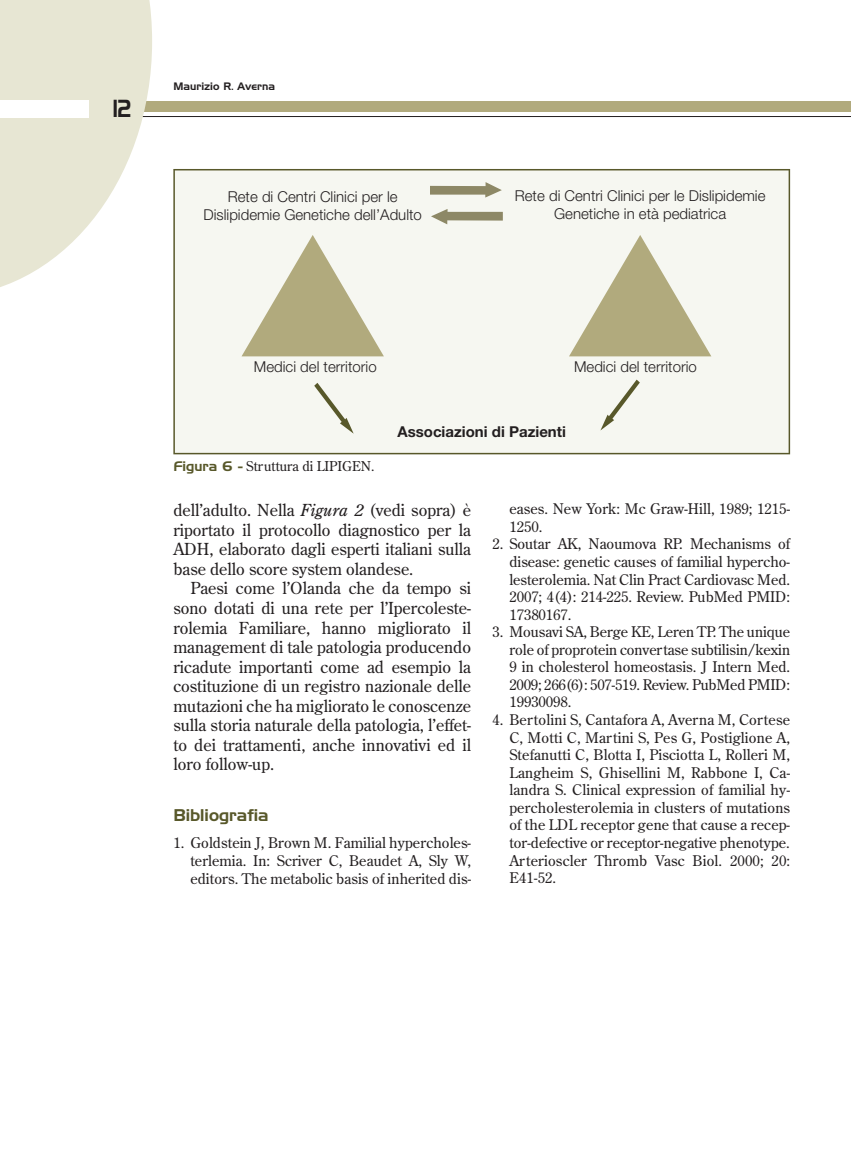
<style>
.page{position:relative;width:851px;height:1151px;background:#fff}
.page>*{position:absolute;margin:0;border:0;box-sizing:border-box;transform-origin:0 0}
.t1{font:24px "Handel Gothic BT";color:#231f20;scale:.8 1}
.t2{font:16.5px/19.5px "Century Old Style Std";color:#231f20;text-align:justify}
.t3{font:16.5px "Handel Gothic BT";color:#58582a}
.t4{font:300 15px/18px "Helvetica Neue LT Std";color:#231f20;text-align:center}
.t5{font:700 15px "Helvetica Neue LT Std";color:#231f20}
.t6{font:14.7px/17.5px "Century Old Style Std";letter-spacing:.005em;color:#231f20;text-align:justify}
.t7{font:13.5px "Century Old Style Std";color:#231f20}
.t8{font:10.5px "Handel Gothic BT";color:#231f20}
.s1{font-family:"Handel Gothic BT";color:#58582a}
.s2{font-style:italic}
</style>
<div class="page">
<hr style="left:0;top:116px;width:851px;height:1px;background:#231f20">
<div style="left:0;top:101px;width:851px;height:10px;background:#b1aa7d"></div>
<svg style="left:0;top:0;width:152px;height:287px;fill:#e7e6d3"></svg>
<div style="left:0;top:100px;width:88px;height:17px;background:#fff"></div>
<div style="left:173px;top:169px;width:617px;height:285px;background:#f6f7f1"></div>
<svg style="left:430px;top:182px;width:72px;height:15px"></svg>
<svg style="left:431px;top:209px;width:72px;height:15px"></svg>
<svg style="left:314px;top:382px;width:40px;height:51px"></svg>
<svg style="left:600px;top:379px;width:40px;height:51px"></svg>
<svg style="left:241px;top:235px;width:143px;height:121px"></svg>
<svg style="left:569px;top:235px;width:142px;height:121px"></svg>
<h1 class="t1" style="left:113px;top:94px;width:24px">12</h1>
<p class="t8" style="left:173px;top:80px;width:103px">maurizio r. averna</p>
<p class="t4" style="left:203px;top:187px;width:220px">Rete di Centri Clinici per le<br>Dislipidemie Genetiche dell’Adulto</p>
<p class="t4" style="left:515px;top:186px;width:252px">Rete di Centri Clinici per le Dislipidemie<br>Genetiche in età pediatrica</p>
<p class="t4" style="left:254px;top:357px;width:124px">Medici del territorio</p>
<p class="t4" style="left:574px;top:357px;width:124px">Medici del territorio</p>
<p class="t7" style="left:173px;top:457px;width:203px"><span class="s1">Figura 6 -</span> Struttura di LIPIGEN.</p>
<p class="t5" style="left:397px;top:422px;width:170px">Associazioni di Pazienti</p>
<p class="t2" style="left:173px;top:500px;width:299px">dell’adulto. Nella <span class="s2">Figura 2</span> (vedi sopra) è riportato il protocollo diagnostico per la ADH, elaborato dagli esperti italiani sulla base dello score system olandese.</p>
<p class="t2" style="left:173px;top:578px;width:299px;text-indent:17px">Paesi come l’Olanda che da tempo si sono dotati di una rete per l’Ipercoleste&shy;rolemia Familiare, hanno migliorato il management di tale patologia producendo ricadute importanti come ad esempio la costituzione di un registro nazionale delle mutazioni che ha migliorato le conoscenze sulla storia naturale della patologia, l’effet&shy;to dei trattamenti, anche innovativi ed il loro follow-up.</p>
<p class="t3" style="left:173px;top:805px;width:97px">Bibliografia</p>
<p class="t6" style="left:190px;top:833px;width:282px;text-indent:-17px">1. Goldstein J, Brown M. Familial hypercholes&shy;terlemia. In: Scriver C, Beaudet A, Sly W, editors. The metabolic basis of inherited dis-</p>
<p class="t6" style="left:509px;top:499px;width:282px">eases. New York: Mc Graw-Hill, 1989; 1215-<br>1250.</p>
<p class="t6" style="left:509px;top:535px;width:282px;text-indent:-17px">2. Soutar AK, Naoumova RP. Mechanisms of disease: genetic causes of familial hypercho&shy;lesterolemia. Nat Clin Pract Cardiovasc Med.<br>2007; 4(4): 214-225. Review. PubMed PMID:<br>17380167.</p>
<p class="t6" style="left:509px;top:622px;width:282px;text-indent:-17px">3. Mousavi SA, Berge KE, Leren TP. The unique role of proprotein convertase subtilisin/kexin 9 in cholesterol homeostasis. J Intern Med.<br>2009; 266(6): 507-519. Review. PubMed PMID:<br>19930098.</p>
<p class="t6" style="left:509px;top:710px;width:282px;text-indent:-17px">4. Bertolini S, Cantafora A, Averna M, Cortese C, Motti C, Martini S, Pes G, Postiglione A, Stefanutti C, Blotta I, Pisciotta L, Rolleri M, Langheim S, Ghisellini M, Rabbone I, Ca&shy;landra S. Clinical expression of familial hy&shy;percholesterolemia in clusters of mutations of the LDL receptor gene that cause a recep&shy;tor-defective or receptor-negative phenotype.<br>Arterioscler Thromb Vasc Biol. 2000; 20:<br>E41-52.</p>
</div>
